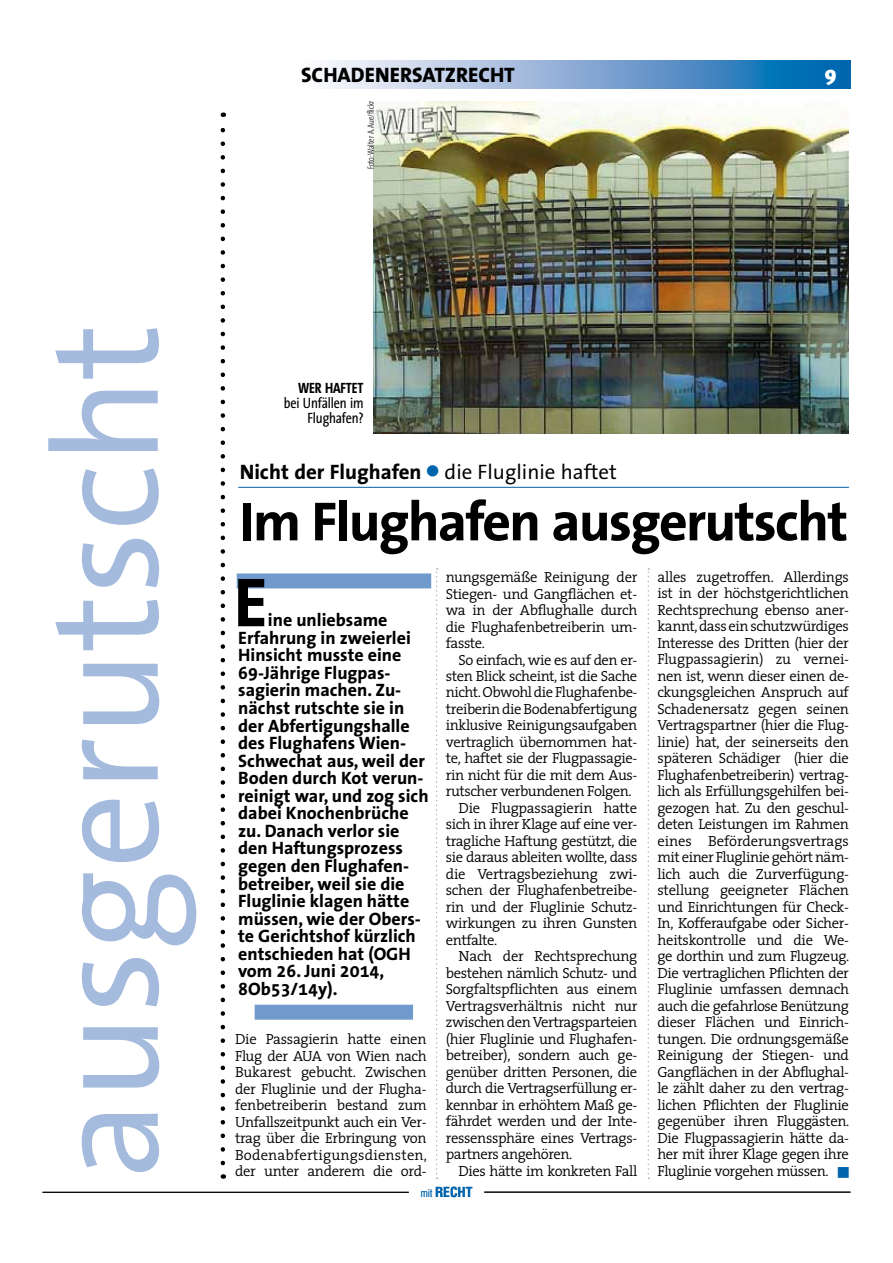
<style>
.page{position:relative;width:893px;height:1263px;background:#fff}
.page>*{position:absolute;margin:0;border:0;box-sizing:border-box;transform-origin:0 0}
.t1{font:150px "The Sans Correspondence";color:#a5bbdd}
.t2{font:700 70.05px "The Sans Correspondence";color:#000}
.t3{font:700 55.5px "The Sans Correspondence";letter-spacing:-.03em;color:#000}
.t4{font:21px "The Sans Correspondence";color:#000}
.t5{font:800 21px "The Sans";color:#000}
.t6{font:900 21px "Meta Plus";color:#fff}
.t7{font:700 18px/17.5px "The Sans Correspondence";color:#000}
.t8{font:15px/15px "The Sans Condensed";letter-spacing:-.01em;color:#000;text-align:right}
.t9{font:700 15px "The Sans Condensed";letter-spacing:-.01em;color:#000}
.t10{font:300 14.7px/16.5px "The Serif";letter-spacing:-.03em;color:#000;text-align:justify}
.t11{font:700 condensed 13.5px "Helvetica";color:#0064ad}
.t12{font:300 9px "The Sans Condensed";letter-spacing:-.01em;color:#000;scale:.9 1}
.s1{font-weight:700}
.s2{color:#0064ad}
.s3{font-weight:300;font-size:10.5px}
</style>
<div class="page">
<svg style="left:327px;top:60px;width:523px;height:28px;background:#7ca8d3"></svg>
<svg style="left:221px;top:113px;width:4px;height:1050px"></svg>
<div style="left:255px;top:1005px;width:158px;height:15px;background:#709acc"></div>
<div style="left:237px;top:573px;width:194px;height:15px;background:#709acc"></div>
<hr style="left:238px;top:487px;width:611px;height:1px;background:#0064ad">
<svg style="left:436px;top:568px;width:2px;height:611px"></svg>
<svg style="left:648px;top:568px;width:1px;height:611px"></svg>
<hr style="left:43px;top:1192px;width:366px;height:1px;background:#000">
<hr style="left:484px;top:1192px;width:366px;height:1px;background:#000">
<img style="left:374px;top:102px;width:475px;height:332px">
<h3 class="t5" style="left:301px;top:57px;width:215px">SCHADENERSATZRECHT</h3>
<h3 class="t6" style="left:824px;top:62px;width:13px">9</h3>
<p class="t12" style="left:366px;top:169px;width:77px;rotate:-90deg">Foto: Walter A. Aue/flickr</p>
<h1 class="t1" style="left:26px;top:1179px;width:857px;rotate:-90deg">ausgerutscht</h1>
<p class="t9" style="left:298px;top:379px;width:67px">WER HAFTET</p>
<p class="t8" style="left:284px;top:395px;width:81px">bei Unfällen im<br>Flughafen?</p>
<h3 class="t4" style="left:240px;top:460px;width:379px"><span class="s1">Nicht der Flughafen</span> <span class="s2">●</span> die Fluglinie haftet</h3>
<h3 class="t3" style="left:240px;top:491px;width:610px">Im Flughafen ausgerutscht</h3>
<h2 class="t2" style="left:234px;top:564px;width:36px">E</h2>
<p class="t7" style="left:238px;top:612px;width:192px;text-indent:30px">ine unliebsame<br>Erfahrung in zweierlei<br>Hinsicht musste eine<br>69-Jährige Flugpas&shy;sagierin machen. Zu&shy;nächst rutschte sie in der Abfertigungshalle des Flughafens Wien-<br>Schwechat aus, weil der<br>Boden durch Kot verun&shy;reinigt war, und zog sich dabei Knochenbrüche zu. Danach verlor sie den Haftungsprozess gegen den Flughafen&shy;betreiber, weil sie die<br>Fluglinie klagen hätte müssen, wie der Obers&shy;te Gerichtshof kürzlich entschieden hat (OGH vom 26. Juni 2014,<br>8Ob53/14y).</p>
<p class="t10" style="left:235px;top:1030px;width:193px">Die Passagierin hatte einen Flug der AUA von Wien nach Bukarest gebucht. Zwischen der Fluglinie und der Flugha&shy;fenbetreiberin bestand zum Unfallszeitpunkt auch ein Ver&shy;trag über die Erbringung von Bodenabfertigungsdiensten, der unter anderem die ord-</p>
<p class="t10" style="left:446px;top:568px;width:193px">nungsgemäße Reinigung der Stiegen- und Gangflächen et&shy;wa in der Abflughalle durch die Flughafenbetreiberin um&shy;fasste.</p>
<p class="t10" style="left:459px;top:651px;width:180px">So einfach, wie es auf den er-</p>
<p class="t10" style="left:446px;top:667px;width:193px">sten Blick scheint, ist die Sache</p>
<p class="t10" style="left:446px;top:684px;width:193px">nicht. Obwohl die Flughafenbe-</p>
<p class="t10" style="left:446px;top:700px;width:193px">treiberin die Bodenabfertigung</p>
<p class="t10" style="left:446px;top:717px;width:193px">inklusive Reinigungsaufgaben</p>
<p class="t10" style="left:446px;top:733px;width:193px">vertraglich übernommen hat-</p>
<p class="t10" style="left:446px;top:750px;width:193px">te, haftet sie der Flugpassagie-</p>
<p class="t10" style="left:446px;top:766px;width:193px">rin nicht für die mit dem Aus-</p>
<p class="t10" style="left:446px;top:783px;width:187px">rutscher verbundenen Folgen.</p>
<p class="t10" style="left:459px;top:799px;width:180px">Die Flugpassagierin hatte</p>
<p class="t10" style="left:446px;top:816px;width:193px">sich in ihrer Klage auf eine ver-</p>
<p class="t10" style="left:446px;top:832px;width:193px">tragliche Haftung gestützt, die</p>
<p class="t10" style="left:446px;top:849px;width:193px">sie daraus ableiten wollte, dass</p>
<p class="t10" style="left:446px;top:865px;width:193px">die Vertragsbeziehung zwi-</p>
<p class="t10" style="left:446px;top:882px;width:193px">schen der Flughafenbetreibe-</p>
<p class="t10" style="left:446px;top:898px;width:193px">rin und der Fluglinie Schutz-</p>
<p class="t10" style="left:446px;top:915px;width:193px">wirkungen zu ihren Gunsten</p>
<p class="t10" style="left:446px;top:931px;width:53px">entfalte.</p>
<p class="t10" style="left:459px;top:948px;width:180px">Nach der Rechtsprechung</p>
<p class="t10" style="left:446px;top:964px;width:193px">bestehen nämlich Schutz- und</p>
<p class="t10" style="left:446px;top:981px;width:193px">Sorgfaltspflichten aus einem</p>
<p class="t10" style="left:446px;top:997px;width:193px">Vertragsverhältnis nicht nur</p>
<p class="t10" style="left:446px;top:1014px;width:193px">zwischen den Vertragsparteien</p>
<p class="t10" style="left:446px;top:1030px;width:193px">(hier Fluglinie und Flughafen-</p>
<p class="t10" style="left:446px;top:1047px;width:193px">betreiber), sondern auch ge-</p>
<p class="t10" style="left:446px;top:1063px;width:193px">genüber dritten Personen, die</p>
<p class="t10" style="left:446px;top:1080px;width:193px">durch die Vertragserfüllung er-</p>
<p class="t10" style="left:446px;top:1096px;width:193px">kennbar in erhöhtem Maß ge-</p>
<p class="t10" style="left:446px;top:1113px;width:193px">fährdet werden und der Inte-</p>
<p class="t10" style="left:446px;top:1129px;width:193px">ressenssphäre eines Vertrags-</p>
<p class="t10" style="left:446px;top:1146px;width:128px">partners angehören.</p>
<p class="t10" style="left:459px;top:1162px;width:180px">Dies hätte im konkreten Fall</p>
<p class="t11" style="left:421px;top:1183px;width:53px"><span class="s3">mit</span> RECHT</p>
<p class="t10" style="left:657px;top:568px;width:193px">alles zugetroffen. Allerdings ist in der höchstgerichtlichen Rechtsprechung ebenso aner&shy;kannt, dass ein schutzwürdiges Interesse des Dritten (hier der Flugpassagierin) zu vernei&shy;nen ist, wenn dieser einen de&shy;ckungsgleichen Anspruch auf Schadenersatz gegen seinen Vertragspartner (hier die Flug&shy;linie) hat, der seinerseits den späteren Schädiger (hier die Flughafenbetreiberin) vertrag&shy;lich als Erfüllungsgehilfen bei&shy;gezogen hat. Zu den geschul&shy;deten Leistungen im Rahmen eines Beförderungsvertrags mit einer Fluglinie gehört näm&shy;lich auch die Zurverfügung&shy;stellung geeigneter Flächen und Einrichtungen für Check-In, Kofferaufgabe oder Sicher&shy;heitskontrolle und die We&shy;ge dorthin und zum Flugzeug.<br>Die vertraglichen Pflichten der Fluglinie umfassen demnach auch die gefahrlose Benützung dieser Flächen und Einrich&shy;tungen. Die ordnungsgemäße Reinigung der Stiegen- und Gangflächen in der Abflughal&shy;le zählt daher zu den vertrag&shy;lichen Pflichten der Fluglinie gegenüber ihren Fluggästen.<br>Die Flugpassagierin hätte da&shy;her mit ihrer Klage gegen ihre Fluglinie vorgehen müssen. <span class="s2">■</span></p>
</div>
